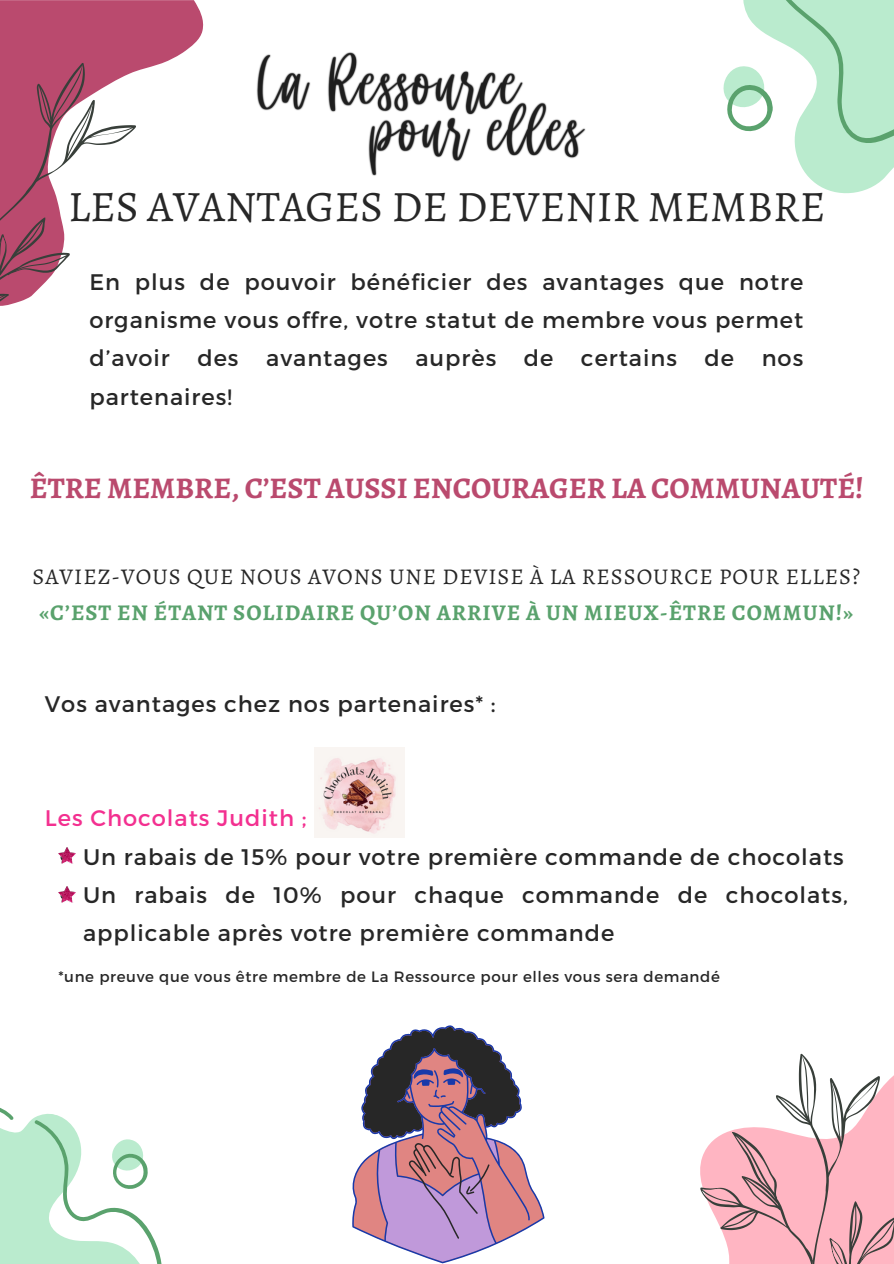
<style>
.page{position:relative;width:894px;height:1264px;background:#fff}
.page>*{position:absolute;margin:0;border:0;box-sizing:border-box;transform-origin:0 0}
.t1{font:43.5px "Alegreya";color:#272727}
.t2{font:700 30px "Alegreya";color:#ba4a6e}
.t3{font:22.5px/38.2px "Montserrat";letter-spacing:.045em;color:#272727}
.t4{font:22.5px/36px "Alegreya";letter-spacing:.045em;color:#272727}
.t5{font:22.5px "Montserrat";letter-spacing:.045em;color:#f33090}
.t6{font:15px "Montserrat";letter-spacing:.045em;color:#272727}
.s1{font-weight:700;color:#5aa26d}
</style>
<div class="page">
<svg style="left:0;top:1108px;width:162px;height:155px"></svg>
<svg style="left:0;top:0;width:204px;height:70px;fill:#ba4a6e"></svg>
<svg style="left:723px;top:0;width:170px;height:194px"></svg>
<svg style="left:700px;top:1053px;width:193px;height:210px;fill:#ffb5c2"></svg>
<svg style="left:0;top:52px;width:140px;height:254px"></svg>
<img style="left:256px;top:52px;width:330px;height:124px">
<img style="left:58px;top:847px;width:17px;height:16px">
<img style="left:58px;top:886px;width:17px;height:16px">
<img style="left:314px;top:747px;width:90px;height:90px">
<svg style="left:352px;top:1025px;width:192px;height:238px"></svg>
<svg style="left:363px;top:1026px;width:157px;height:235px"></svg>
<p class="t1" style="left:68px;top:177px;width:758px">LES AVANTAGES DE DEVENIR MEMBRE</p>
<h4 class="t3" style="left:89px;top:261px;width:715px;text-align:justify">En plus de pouvoir bénéficier des avantages que notre organisme vous offre, votre statut de membre vous permet d’avoir des avantages auprès de certains de nos partenaires!</h4>
<h2 class="t2" style="left:30px;top:467px;width:835px">ÊTRE MEMBRE, C’EST AUSSI ENCOURAGER LA COMMUNAUTÉ!</h2>
<h3 class="t4" style="left:33px;top:558px;width:828px">SAVIEZ-VOUS QUE NOUS AVONS UNE DEVISE À LA RESSOURCE POUR ELLES? <span class="s1">«C’EST EN ÉTANT SOLIDAIRE QU’ON ARRIVE À UN MIEUX-ÊTRE COMMUN!»</span></h3>
<p class="t3" style="left:45px;top:683px;width:452px">Vos avantages chez nos partenaires* :</p>
<p class="t5" style="left:45px;top:803px;width:263px">Les Chocolats Judith ;</p>
<p class="t3" style="left:83px;top:836px;width:762px">Un rabais de 15% pour votre première commande de chocolats</p>
<h1 class="t3" style="left:83px;top:874px;width:766px">Un rabais de 10% pour chaque commande de chocolats, applicable après votre première commande</h1>
<h4 class="t6" style="left:58px;top:966px;width:663px">*une preuve que vous être membre de La Ressource pour elles vous sera demandé</h4>
</div>
